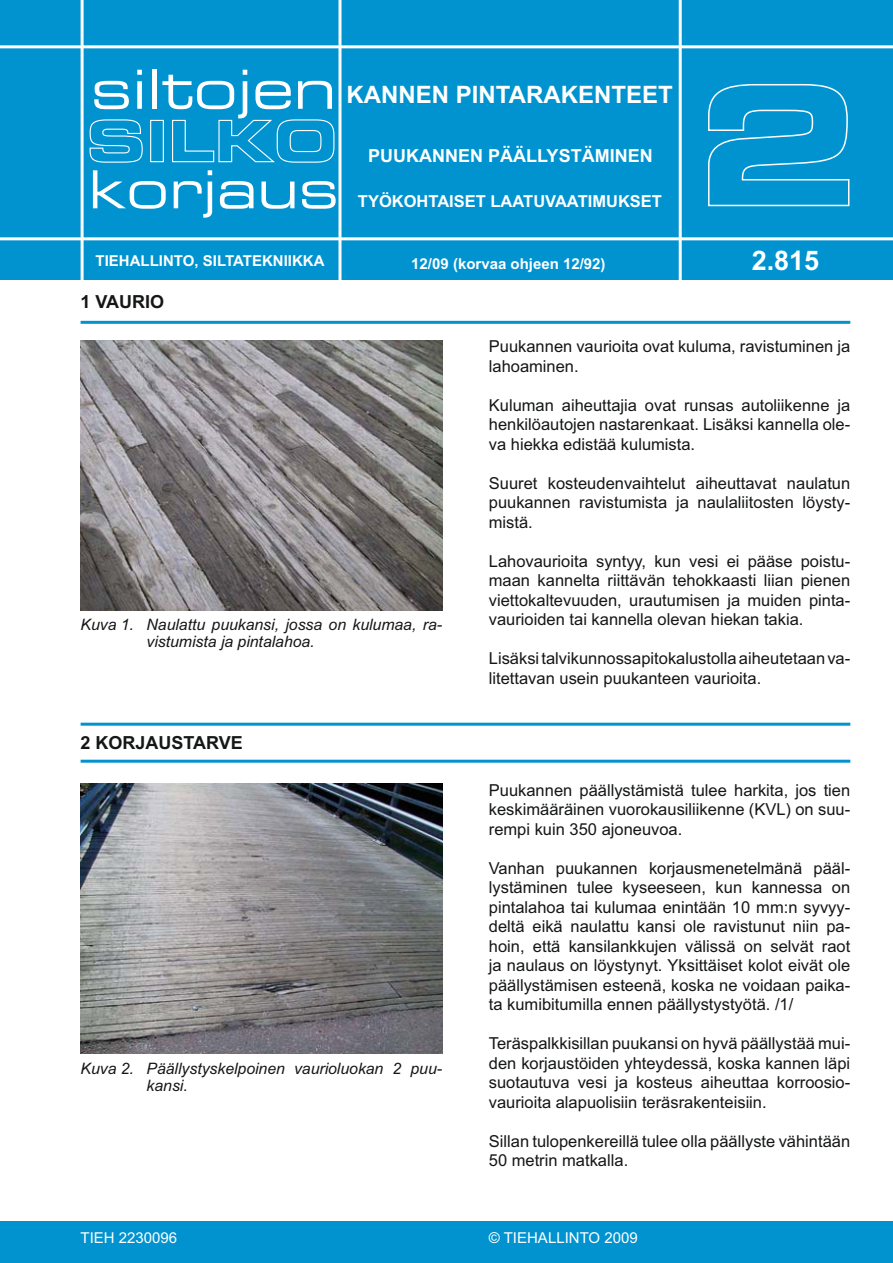
<style>
.page{position:relative;width:893px;height:1263px;background:#fff}
.page>*{position:absolute;margin:0;border:0;box-sizing:border-box;transform-origin:0 0}
.t1{font:54px "Eurostile Extended Two";color:#fff}
.t2{font:52.5px "Eurostile Extended Two";color:#fff}
.t3{font:700 27px "Arial";color:#fff}
.t4{font:700 24px "Arial";color:#fff}
.t5{font:700 18px "Arial";color:#fff}
.t6{font:700 18px "Arial";color:#151616}
.t7{font:16.5px/19.5px "Arial";color:#151616;text-align:justify}
.t8{font:700 16.5px "Arial";color:#fff}
.t9{font:italic 15.75px/17.2px "Arial";color:#151616}
.t10{font:700 15px "Arial";color:#fff}
.t11{font:15px "Arial";color:#fff}
</style>
<div class="page">
<div style="left:0;top:1221px;width:893px;height:42px;background:#0093d0"></div>
<div style="left:0;top:0;width:893px;height:280px;background:#0093d0"></div>
<hr style="left:0;top:45px;width:893px;height:3px;background:#fff">
<hr style="left:0;top:237px;width:893px;height:3px;background:#fff">
<hr style="left:679px;top:0;width:3px;height:281px;background:#fff">
<svg style="left:89px;top:119px;width:75px;height:44px"></svg>
<svg style="left:172px;top:119px;width:163px;height:44px"></svg>
<div style="left:290px;top:130px;width:31px;height:22px;border:1px solid #fff;border-radius:8px"></div>
<svg style="left:708px;top:83px;width:142px;height:124px"></svg>
<hr style="left:338px;top:0;width:3px;height:281px;background:#fff">
<hr style="left:81px;top:0;width:3px;height:281px;background:#fff">
<hr style="left:81px;top:723px;width:769px;height:3px;background:#0093d0">
<hr style="left:81px;top:760px;width:769px;height:3px;background:#0093d0">
<hr style="left:81px;top:321px;width:769px;height:3px;background:#0093d0">
<img style="left:81px;top:340px;width:361px;height:270px">
<img style="left:81px;top:784px;width:361px;height:270px">
<h1 class="t1" style="left:91px;top:70px;width:247px">siltojen</h1>
<h2 class="t2" style="left:89px;top:170px;width:252px">korjaus</h2>
<h3 class="t4" style="left:346px;top:81px;width:328px">KANNEN PINTARAKENTEET</h3>
<p class="t5" style="left:368px;top:145px;width:286px">PUUKANNEN PÄÄLLYSTÄMINEN</p>
<p class="t8" style="left:358px;top:192px;width:306px">TYÖKOHTAISET LAATUVAATIMUKSET</p>
<p class="t10" style="left:96px;top:252px;width:230px">TIEHALLINTO, SILTATEKNIIKKA</p>
<h3 class="t3" style="left:752px;top:245px;width:69px">2.815</h3>
<p class="t10" style="left:411px;top:255px;width:196px">12/09 (korvaa ohjeen 12/92)</p>
<p class="t6" style="left:81px;top:291px;width:85px">1 VAURIO</p>
<p class="t9" style="left:147px;top:616px;width:297px;text-indent:-66px">Kuva 1. Naulattu puukansi, jossa on kulumaa, ra&shy;vistumista ja pintalahoa.</p>
<p class="t6" style="left:81px;top:732px;width:164px">2 KORJAUSTARVE</p>
<p class="t9" style="left:147px;top:1060px;width:297px;text-indent:-66px">Kuva 2. Päällystyskelpoinen vaurioluokan 2 puu&shy;kansi.</p>
<p class="t7" style="left:489px;top:338px;width:363px">Puukannen vaurioita ovat kuluma, ravistuminen ja lahoaminen.</p>
<p class="t7" style="left:489px;top:397px;width:363px">Kuluman aiheuttajia ovat runsas autoliikenne ja henkilöautojen nastarenkaat. Lisäksi kannella ole&shy;va hiekka edistää kulumista.</p>
<p class="t7" style="left:489px;top:475px;width:363px">Suuret kosteudenvaihtelut aiheuttavat naulatun puukannen ravistumista ja naulaliitosten löysty&shy;mistä.</p>
<p class="t7" style="left:489px;top:553px;width:363px">Lahovaurioita syntyy, kun vesi ei pääse poistu&shy;maan kannelta riittävän tehokkaasti liian pienen viettokaltevuuden, urautumisen ja muiden pinta&shy;vaurioiden tai kannella olevan hiekan takia.</p>
<p class="t7" style="left:489px;top:650px;width:363px">Lisäksi talvikunnossapitokalustolla aiheutetaan va&shy;litettavan usein puukanteen vaurioita.</p>
<p class="t7" style="left:489px;top:782px;width:363px">Puukannen päällystämistä tulee harkita, jos tien keskimääräinen vuorokausiliikenne (KVL) on suu&shy;rempi kuin 350 ajoneuvoa.</p>
<p class="t7" style="left:489px;top:860px;width:363px">Vanhan puukannen korjausmenetelmänä pääl&shy;lystäminen tulee kyseeseen, kun kannessa on pintalahoa tai kulumaa enintään 10 mm:n syvyy&shy;deltä eikä naulattu kansi ole ravistunut niin pa&shy;hoin, että kansilankkujen välissä on selvät raot ja naulaus on löystynyt. Yksittäiset kolot eivät ole päällystämisen esteenä, koska ne voidaan paika&shy;ta kumibitumilla ennen päällystystyötä. /1/</p>
<p class="t7" style="left:489px;top:1035px;width:363px">Teräspalkkisillan puukansi on hyvä päällystää mui&shy;den korjaustöiden yhteydessä, koska kannen läpi suotautuva vesi ja kosteus aiheuttaa korroosio&shy;vaurioita alapuolisiin teräsrakenteisiin.</p>
<p class="t7" style="left:489px;top:1133px;width:363px">Sillan tulopenkereillä tulee olla päällyste vähintään<br>50 metrin matkalla.</p>
<p class="t11" style="left:81px;top:1232px;width:98px">TIEH 2230096</p>
<p class="t11" style="left:489px;top:1233px;width:150px">© TIEHALLINTO 2009</p>
</div>
